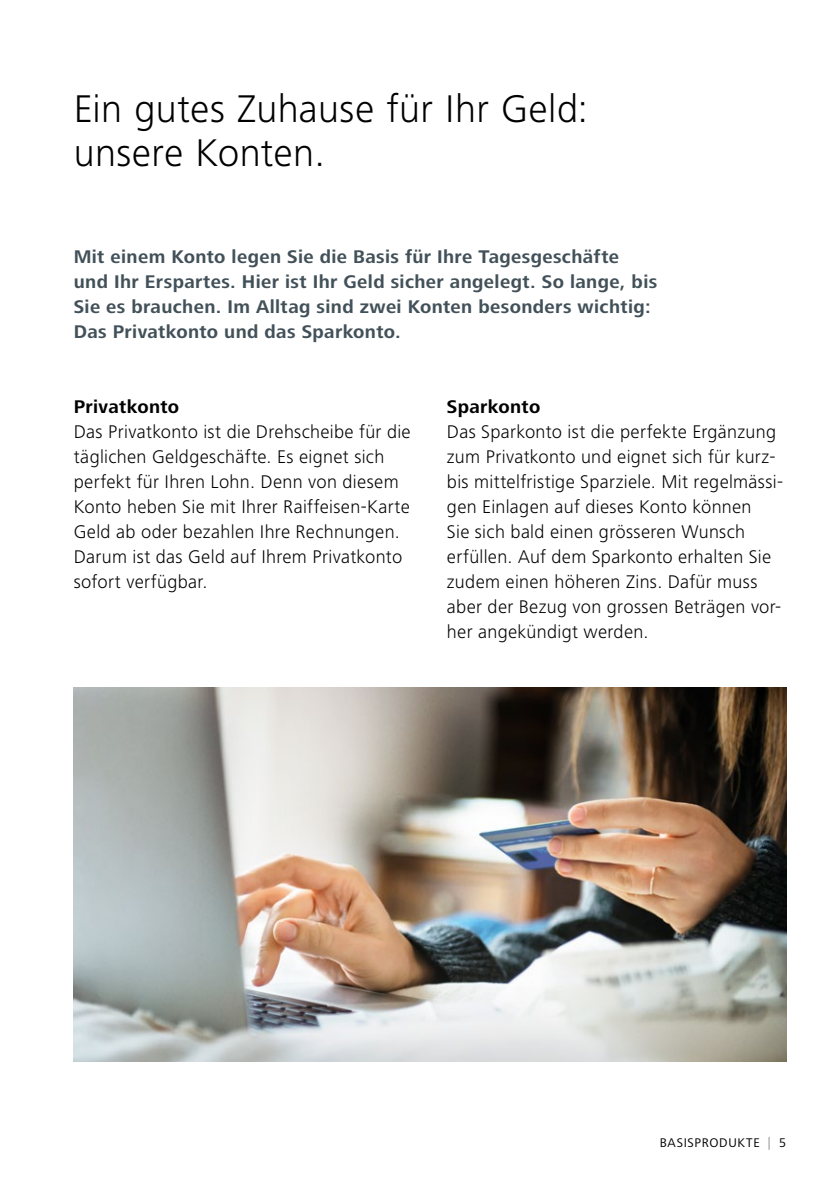
<style>
.page{position:relative;width:840px;height:1191px;background:#fff}
.page>*{position:absolute;margin:0;border:0;box-sizing:border-box;transform-origin:0 0}
.t1{font:300 40px/44px "Frutiger Next LT";letter-spacing:.01em;color:#000}
.t2{font:300 19px/25px "Frutiger Next LT";letter-spacing:.015em;color:#000}
.t3{font:700 19px/25px "Frutiger Next LT";letter-spacing:.02em;color:#425159}
.t4{font:700 19px "Frutiger Next LT";letter-spacing:.015em;color:#000}
.t5{font:13px "Frutiger Next LT";letter-spacing:.05em;color:#000}
.s1{color:#959490}
</style>
<div class="page">
<img style="left:74px;top:687px;width:711px;height:374px">
<h1 class="t1" style="left:74px;top:86px;width:515px">Ein gutes Zuhause für Ihr Geld: unsere Konten.</h1>
<p class="t3" style="left:74px;top:244px;width:584px">Mit einem Konto legen Sie die Basis für Ihre Tagesgeschäfte und Ihr Erspartes. Hier ist Ihr Geld sicher angelegt. So lange, bis Sie es brauchen. Im Alltag sind zwei Konten besonders wichtig:<br>Das Privatkonto und das Sparkonto.</p>
<p class="t4" style="left:74px;top:396px;width:107px">Privatkonto</p>
<p class="t2" style="left:74px;top:419px;width:338px">Das Privatkonto ist die Drehscheibe für die täglichen Geldgeschäfte. Es eignet sich perfekt für Ihren Lohn. Denn von diesem Konto heben Sie mit Ihrer Raiffeisen-Karte Geld ab oder bezahlen Ihre Rechnungen.<br>Darum ist das Geld auf Ihrem Privatkonto sofort verfügbar.</p>
<p class="t4" style="left:446px;top:396px;width:95px">Sparkonto</p>
<p class="t2" style="left:446px;top:419px;width:337px">Das Sparkonto ist die perfekte Ergänzung zum Privatkonto und eignet sich für kurz&shy;bis mittelfristige Sparziele. Mit regelmässi&shy;gen Einlagen auf dieses Konto können<br>Sie sich bald einen grösseren Wunsch erfüllen. Auf dem Sparkonto erhalten Sie zudem einen höheren Zins. Dafür muss aber der Bezug von grossen Beträgen vor&shy;her angekündigt werden.</p>
<p class="t5" style="left:659px;top:1135px;width:128px">BASISPRODUKTE <span class="s1">|</span> 5</p>
</div>
